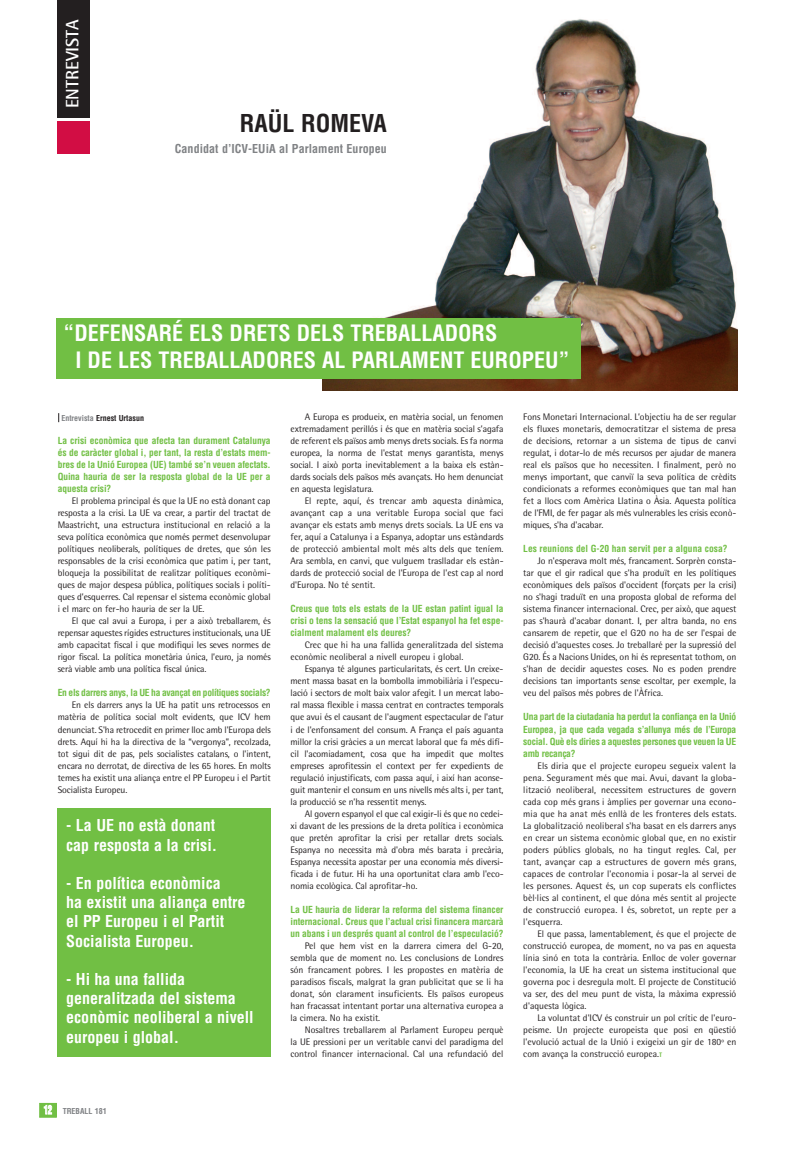
<style>
.page{position:relative;width:794px;height:1163px;background:#fff}
.page>*{position:absolute;margin:0;border:0;box-sizing:border-box;transform-origin:0 0}
.t1{font:700 condensed 24px "Helvetica";color:#231f20}
.t2{font:700 condensed 22px/26.4px "Helvetica";color:#fff}
.t3{font:700 18px "Rotis Semi Sans";color:#fff}
.t4{font:700 condensed 16px/19.2px "Helvetica";color:#fff}
.t5{font:700 condensed 12px "Helvetica";letter-spacing:.005em;color:#808285}
.t6{font:9.5px/12px "Rotis Semi Sans";letter-spacing:-.005em;color:#231f20;text-align:justify}
.t7{font:700 condensed 9.5px/12px "Helvetica";letter-spacing:-.01em;color:#71bf44;text-align:justify}
.t8{font:700 condensed 9.5px "Helvetica";letter-spacing:-.03em;color:#71bf44}
.t9{font:700 condensed 8px "Helvetica";color:#231f20}
.t10{font:700 condensed 8px "Helvetica";color:#808285}
.s1{color:#808285}
.s2{font-size:11.5px;color:#fff}
.s3{font-family:"Helvetica";font-weight:700;font-stretch:condensed;font-size:6px;color:#71bf44}
</style>
<div class="page">
<div style="left:40px;top:1103px;width:16px;height:13px;background:#71bf44"></div>
<div style="left:39px;top:1102px;width:18px;height:15px;border:1px solid #71bf44"></div>
<img style="left:323px;top:19px;width:414px;height:371px">
<div style="left:57px;top:318px;width:524px;height:60px;background:#71bf44"></div>
<div style="left:57px;top:0;width:32px;height:118px;background:#231f20"></div>
<div style="left:57px;top:121px;width:32px;height:32px;background:#d20d44"></div>
<div style="left:57px;top:808px;width:213px;height:248px;background:#71bf44"></div>
<h3 class="t3" style="left:66px;top:108px;width:91px;rotate:-90deg">ENTREVISTA</h3>
<h1 class="t1" style="left:240px;top:109px;width:149px">RAÜL ROMEVA</h1>
<p class="t5" style="left:175px;top:142px;width:214px">Candidat d’ICV-EUiA al Parlament Europeu</p>
<h2 class="t2" style="left:75px;top:320px;width:495px;text-indent:-12px">“DEFENSARÉ ELS DRETS DELS TREBALLADORS<br>I DE LES TREBALLADORES AL PARLAMENT EUROPEU”</h2>
<p class="t9" style="left:61px;top:413px;width:84px"><span class="s1">Entrevista</span> Ernest Urtasun</p>
<p class="t7" style="left:58px;top:435px;width:214px">La crisi econòmica que afecta tan durament Catalunya és de caràcter global i, per tant, la resta d’estats mem&shy;bres de la Unió Europea (UE) també se’n veuen afectats.<br>Quina hauria de ser la resposta global de la UE per a aquesta crisi?</p>
<p class="t6" style="left:58px;top:496px;width:214px;text-indent:14px">El problema principal és que la UE no està donant cap resposta a la crisi. La UE va crear, a partir del tractat de Maastricht, una estructura institucional en relació a la seva política econòmica que només permet desenvolupar polítiques neoliberals, polítiques de dretes, que són les responsables de la crisi econòmica que patim i, per tant, bloqueja la possibilitat de realitzar polítiques econòmi&shy;ques de major despesa pública, polítiques socials i políti&shy;ques d’esquerres. Cal repensar el sistema econòmic global i el marc on fer-ho hauria de ser la UE.</p>
<p class="t6" style="left:58px;top:616px;width:214px;text-indent:14px">El que cal avui a Europa, i per a això treballarem, és repensar aquestes rígides estructures institucionals, una UE amb capacitat fiscal i que modifiqui les seves normes de rigor fiscal. La política monetària única, l’euro, ja només serà viable amb una política fiscal única.</p>
<p class="t8" style="left:58px;top:687px;width:214px">En els darrers anys, la UE ha avançat en polítiques socials?</p>
<p class="t6" style="left:58px;top:700px;width:214px;text-indent:14px">En els darrers anys la UE ha patit uns retrocessos en matèria de política social molt evidents, que ICV hem denunciat. S'ha retrocedit en primer lloc amb l'Europa dels drets. Aquí hi ha la directiva de la “vergonya”, recolzada, tot sigui dit de pas, pels socialistes catalans, o l'intent, encara no derrotat, de directiva de les 65 hores. En molts temes ha existit una aliança entre el PP Europeu i el Partit Socialista Europeu.</p>
<h3 class="t4" style="left:66px;top:816px;width:152px">- La UE no està donant cap resposta a la crisi.</h3>
<h3 class="t4" style="left:66px;top:873px;width:181px">- En política econòmica<br>ha existit una aliança entre el PP Europeu i el Partit<br>Socialista Europeu.</h3>
<h3 class="t4" style="left:66px;top:969px;width:189px">- Hi ha una fallida generalitzada del sistema econòmic neoliberal a nivell europeu i global.</h3>
<p class="t10" style="left:44px;top:1106px;width:64px"><span class="s2">12</span> TREBALL 181</p>
<p class="t6" style="left:290px;top:412px;width:214px;text-indent:14px">A Europa es produeix, en matèria social, un fenomen extremadament perillós i és que en matèria social s’agafa de referent els països amb menys drets socials. Es fa norma europea, la norma de l'estat menys garantista, menys social. I això porta inevitablement a la baixa els estàn&shy;dards socials dels països més avançats. Ho hem denunciat en aquesta legislatura.</p>
<p class="t6" style="left:290px;top:496px;width:214px;text-indent:14px">El repte, aquí, és trencar amb aquesta dinàmica, avançant cap a una veritable Europa social que faci avançar els estats amb menys drets socials. La UE ens va fer, aquí a Catalunya i a Espanya, adoptar uns estàndards de protecció ambiental molt més alts dels que teníem.<br>Ara sembla, en canvi, que vulguem traslladar els estàn&shy;dards de protecció social de l'Europa de l'est cap al nord d'Europa. No té sentit.</p>
<p class="t7" style="left:290px;top:603px;width:214px">Creus que tots els estats de la UE estan patint igual la crisi o tens la sensació que l’Estat espanyol ha fet espe&shy;cialment malament els deures?</p>
<p class="t6" style="left:290px;top:640px;width:214px;text-indent:14px">Crec que hi ha una fallida generalitzada del sistema econòmic neoliberal a nivell europeu i global.</p>
<p class="t6" style="left:290px;top:664px;width:215px;text-indent:14px">Espanya té algunes particularitats, és cert. Un creixe&shy;ment massa basat en la bombolla immobiliària i l’especu&shy;lació i sectors de molt baix valor afegit. I un mercat labo&shy;ral massa flexible i massa centrat en contractes temporals que avui és el causant de l'augment espectacular de l'atur i de l'enfonsament del consum. A França el país aguanta millor la crisi gràcies a un mercat laboral que fa més difí&shy;cil l'acomiadament, cosa que ha impedit que moltes empreses aprofitessin el context per fer expedients de regulació injustificats, com passa aquí, i així han aconse&shy;guit mantenir el consum en uns nivells més alts i, per tant, la producció se n’ha ressentit menys.</p>
<p class="t6" style="left:290px;top:808px;width:214px;text-indent:14px">Al govern espanyol el que cal exigir-li és que no cedei&shy;xi davant de les pressions de la dreta política i econòmica que pretén aprofitar la crisi per retallar drets socials.<br>Espanya no necessita mà d'obra més barata i precària, Espanya necessita apostar per una economia més diversi&shy;ficada i de futur. Hi ha una oportunitat clara amb l'eco&shy;nomia ecològica. Cal aprofitar-ho.</p>
<p class="t7" style="left:290px;top:903px;width:214px">La UE hauria de liderar la reforma del sistema financer internacional. Creus que l’actual crisi financera marcarà un abans i un després quant al control de l’especulació?</p>
<p class="t6" style="left:290px;top:940px;width:214px;text-indent:14px">Pel que hem vist en la darrera cimera del G-20, sembla que de moment no. Les conclusions de Londres són francament pobres. I les propostes en matèria de paradisos fiscals, malgrat la gran publicitat que se li ha donat, són clarament insuficients. Els països europeus han fracassat intentant portar una alternativa europea a la cimera. No ha existit.</p>
<p class="t6" style="left:290px;top:1024px;width:214px;text-indent:14px">Nosaltres treballarem al Parlament Europeu perquè la UE pressioni per un veritable canvi del paradigma del control financer internacional. Cal una refundació del</p>
<p class="t6" style="left:523px;top:412px;width:214px">Fons Monetari Internacional. L’objectiu ha de ser regular els fluxes monetaris, democratitzar el sistema de presa de decisions, retornar a un sistema de tipus de canvi regulat, i dotar-lo de més recursos per ajudar de manera real els països que ho necessiten. I finalment, però no menys important, que canviï la seva política de crèdits condicionats a reformes econòmiques que tan mal han fet a llocs com Amèrica Llatina o Àsia. Aquesta política de l’FMI, de fer pagar als més vulnerables les crisis econò&shy;miques, s'ha d'acabar.</p>
<p class="t7" style="left:523px;top:543px;width:206px">Les reunions del G-20 han servit per a alguna cosa?</p>
<p class="t6" style="left:523px;top:556px;width:214px;text-indent:14px">Jo n'esperava molt més, francament. Sorprèn consta&shy;tar que el gir radical que s'ha produït en les polítiques econòmiques dels països d'occident (forçats per la crisi) no s'hagi traduït en una proposta global de reforma del sistema financer internacional. Crec, per això, que aquest pas s'haurà d'acabar donant. I, per altra banda, no ens cansarem de repetir, que el G20 no ha de ser l'espai de decisió d'aquestes coses. Jo treballaré per la supressió del G20. És a Nacions Unides, on hi és representat tothom, on s'han de decidir aquestes coses. No es poden prendre decisions tan importants sense escoltar, per exemple, la veu del països més pobres de l'Àfrica.</p>
<p class="t7" style="left:523px;top:711px;width:214px">Una part de la ciutadania ha perdut la confiança en la Unió Europea, ja que cada vegada s’allunya més de l’Europa social. Què els diries a aquestes persones que veuen la UE amb recança?</p>
<p class="t6" style="left:523px;top:760px;width:214px;text-indent:14px">Els diria que el projecte europeu segueix valent la pena. Segurament més que mai. Avui, davant la globa&shy;lització neoliberal, necessitem estructures de govern cada cop més grans i àmplies per governar una econo&shy;mia que ha anat més enllà de les fronteres dels estats.<br>La globalització neoliberal s'ha basat en els darrers anys en crear un sistema econòmic global que, en no existir poders públics globals, no ha tingut regles. Cal, per tant, avançar cap a estructures de govern més grans, capaces de controlar l'economia i posar-la al servei de les persones. Aquest és, un cop superats els conflictes bèl·lics al continent, el que dóna més sentit al projecte de construcció europea. I és, sobretot, un repte per a l'esquerra.</p>
<p class="t6" style="left:523px;top:928px;width:214px;text-indent:14px">El que passa, lamentablement, és que el projecte de construcció europea, de moment, no va pas en aquesta línia sinó en tota la contrària. Enlloc de voler governar l'economia, la UE ha creat un sistema institucional que governa poc i desregula molt. El projecte de Constitució va ser, des del meu punt de vista, la màxima expressió d'aquesta lògica.</p>
<p class="t6" style="left:523px;top:1012px;width:214px;text-indent:14px">La voluntat d'ICV és construir un pol crític de l'euro&shy;peisme. Un projecte europeista que posi en qüestió l'evolució actual de la Unió i exigeixi un gir de 180º en com avança la construcció europea.<span class="s3">T</span></p>
</div>
